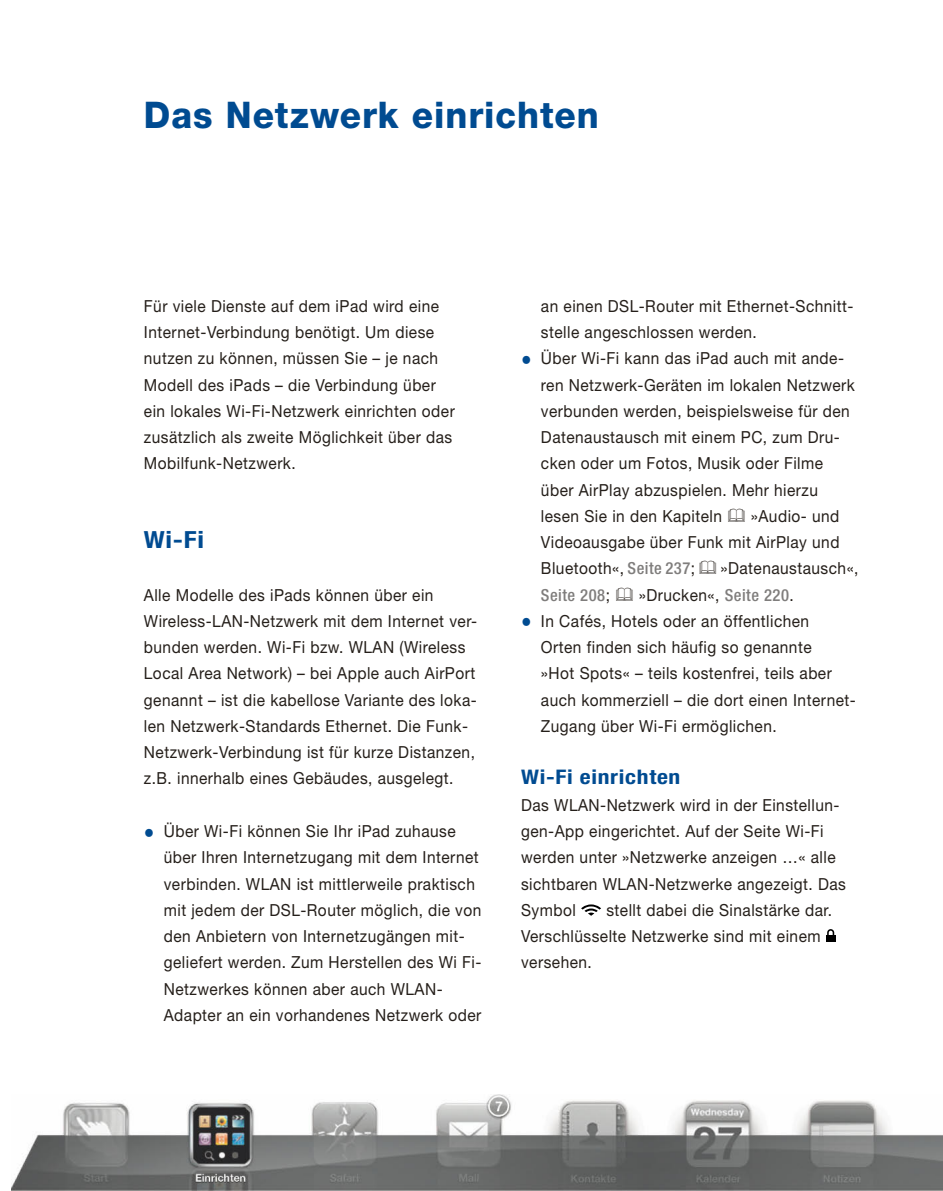
<style>
.page{position:relative;width:943px;height:1191px;background:#fff}
.page>*{position:absolute;margin:0;border:0;box-sizing:border-box;transform-origin:0 0}
.t1{font:800 36.75px "Helvetica Neue LT Std";letter-spacing:.025em;color:#004b91;scale:.95 1}
.t2{font:700 condensed 23.62px "Helvetica Neue LT Std";color:#004b91;scale:1.17 1}
.t3{font:700 condensed 20.12px "Helvetica Neue LT Std";letter-spacing:.03em;color:#004b91;scale:1.17 1}
.t4{font:16.62px/26.2px "Helvetica Neue LT Std";letter-spacing:.03em;color:#251f1a;scale:.93 1}
.t5{font:500 condensed 16.62px "Helvetica Neue LT Std";letter-spacing:.03em;color:#7f7d7c}
.s1{font-weight:800;font-size:22.75px;color:#004b91}
.s2{font-weight:500;font-stretch:condensed;color:#7f7d7c}
.s3{font-weight:400;font-stretch:normal;color:#251f1a}
</style>
<div class="page">
<img style="left:12px;top:1094px;width:931px;height:97px">
<svg style="left:581px;top:904px;width:20px;height:11px"></svg>
<div style="left:825px;top:935px;width:10px;height:7px;background:#000"></div>
<svg style="left:827px;top:929px;width:8px;height:6px"></svg>
<h1 class="t1" style="left:144px;top:93px;width:480px">Das Netzwerk einrichten</h1>
<p class="t4" style="left:144px;top:292px;width:336px">Für viele Dienste auf dem iPad wird eine Internet-Verbindung benötigt. Um diese nutzen zu können, müssen Sie – je nach Modell des iPads – die Verbindung über ein lokales Wi-Fi-Netzwerk einrichten oder zusätzlich als zweite Möglichkeit über das Mobilfunk-Netzwerk.</p>
<h2 class="t2" style="left:144px;top:525px;width:53px">Wi-Fi</h2>
<p class="t4" style="left:144px;top:581px;width:360px">Alle Modelle des iPads können über ein Wireless-LAN-Netzwerk mit dem Internet ver&shy;bunden werden. Wi-Fi bzw. WLAN (Wireless Local Area Network) – bei Apple auch AirPort genannt – ist die kabellose Variante des loka&shy;len Netzwerk-Standards Ethernet. Die Funk-Netzwerk-Verbindung ist für kurze Distanzen, z.B. innerhalb eines Gebäudes, ausgelegt.</p>
<p class="t4" style="left:164px;top:817px;width:343px;text-indent:-20px"><span class="s1">•</span> Über Wi-Fi können Sie Ihr iPad zuhause über Ihren Internetzugang mit dem Internet verbinden. WLAN ist mittlerweile praktisch mit jedem der DSL-Router möglich, die von den Anbietern von Internetzugängen mit&shy;geliefert werden. Zum Herstellen des Wi Fi-Netzwerkes können aber auch WLAN-Adapter an ein vorhandenes Netzwerk oder</p>
<p class="t4" style="left:541px;top:292px;width:337px">an einen DSL-Router mit Ethernet-Schnitt&shy;stelle angeschlossen werden.</p>
<p class="t4" style="left:541px;top:345px;width:339px;text-indent:-20px"><span class="s1">•</span> Über Wi-Fi kann das iPad auch mit ande&shy;ren Netzwerk-Geräten im lokalen Netzwerk verbunden werden, beispielsweise für den Datenaustausch mit einem PC, zum Dru&shy;cken oder um Fotos, Musik oder Filme über AirPlay abzuspielen. Mehr hierzu lesen Sie in den Kapiteln</p>
<p class="t4" style="left:541px;top:502px;width:322px;text-align:justify;text-indent:210px">»Audio- und Videoausgabe über Funk mit AirPlay und Bluetooth«, <span class="s2">Seite 237</span>;</p>
<p class="t4" style="left:720px;top:555px;width:150px">»Datenaustausch«,</p>
<p class="t5" style="left:541px;top:585px;width:71px">Seite 208<span class="s3">;</span></p>
<p class="t4" style="left:639px;top:581px;width:168px">»Drucken«, <span class="s2">Seite 220</span>.</p>
<p class="t4" style="left:541px;top:607px;width:340px;text-indent:-20px"><span class="s1">•</span> In Cafés, Hotels oder an öffentlichen<br>Orten finden sich häufig so genannte<br>»Hot Spots« – teils kostenfrei, teils aber auch kommerziell – die dort einen Internet-Zugang über Wi-Fi ermöglichen.</p>
<p class="t3" style="left:521px;top:765px;width:138px">Wi-Fi einrichten</p>
<p class="t4" style="left:521px;top:791px;width:351px">Das WLAN-Netzwerk wird in der Einstellun&shy;gen-App eingerichtet. Auf der Seite Wi-Fi werden unter »Netzwerke anzeigen …« alle sichtbaren WLAN-Netzwerke angezeigt. Das Symbol</p>
<p class="t4" style="left:521px;top:896px;width:336px;text-indent:85px">stellt dabei die Sinalstärke dar.<br>Verschlüsselte Netzwerke sind mit einem versehen.</p>
</div>
